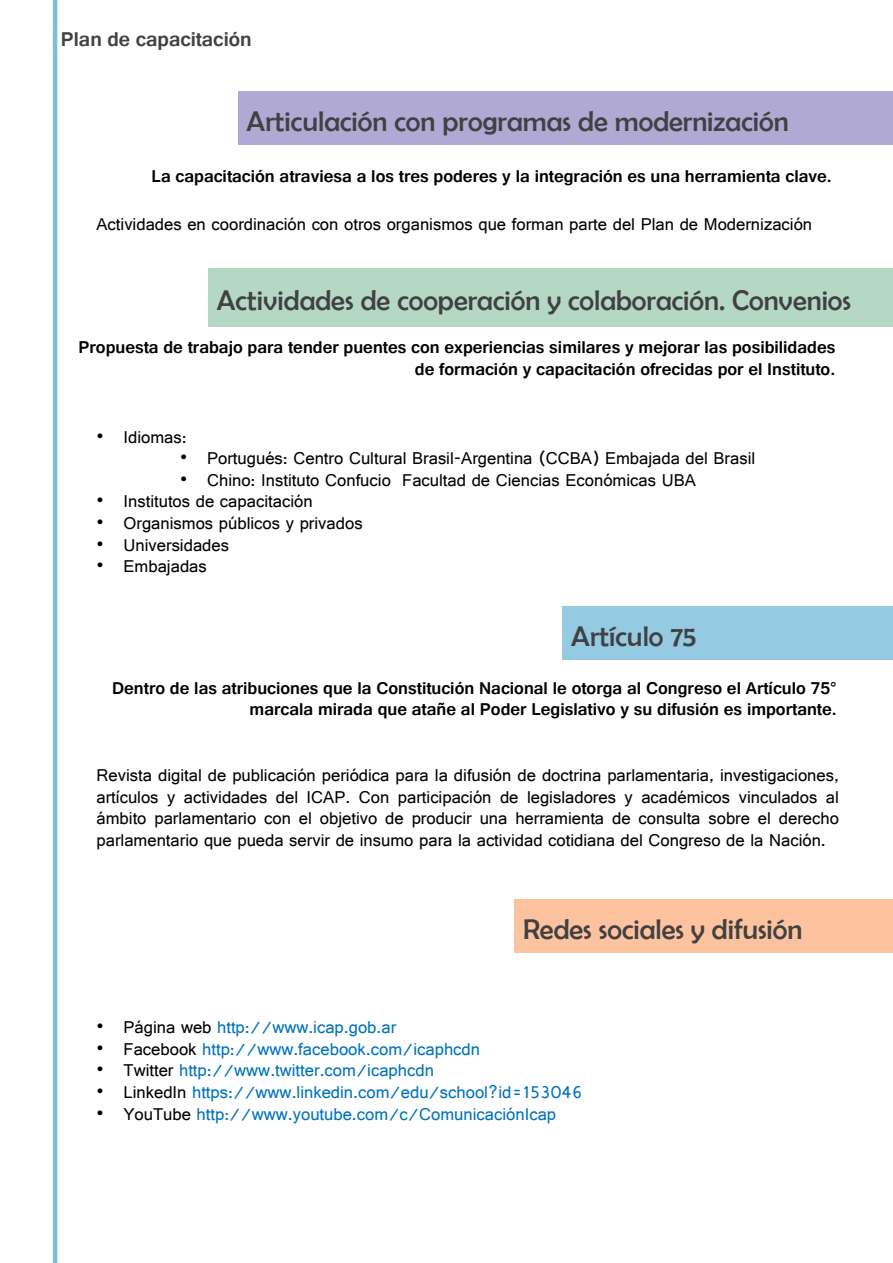
<style>
.page{position:relative;width:893px;height:1263px;background:#fff}
.page>*{position:absolute;margin:0;border:0;box-sizing:border-box;transform-origin:0 0}
.t1{font:28.5px "Berlin Sans FB";color:#414042}
.t2{font:700 21px "Gautami";color:#414042}
.t3{font:18px/21.6px "Gautami";color:#000;text-align:justify}
.t4{font:700 18px/21.6px "Gautami";color:#000;text-align:right}
.t5{font:18px "Gautami";color:#0072bc}
.s1{color:#000}
</style>
<div class="page">
<hr style="left:53px;top:0;width:4px;height:1263px;background:#7bc0dd">
<div style="left:514px;top:899px;width:379px;height:54px;background:#fcc39e"></div>
<div style="left:563px;top:606px;width:330px;height:54px;background:#94cae2"></div>
<div style="left:238px;top:91px;width:655px;height:54px;background:#afa9d3"></div>
<div style="left:208px;top:268px;width:685px;height:59px;background:#b5d8c5"></div>
<p class="t2" style="left:61px;top:27px;width:192px">Plan de capacitación</p>
<h1 class="t1" style="left:247px;top:106px;width:543px">Articulación con programas de modernización</h1>
<p class="t4" style="left:152px;top:165px;width:682px">La capacitación atraviesa a los tres poderes y la integración es una herramienta clave.</p>
<p class="t3" style="left:97px;top:213px;width:717px">Actividades en coordinación con otros organismos que forman parte del Plan de Modernización</p>
<h1 class="t1" style="left:217px;top:285px;width:636px">Actividades de cooperación y colaboración. Convenios</h1>
<p class="t4" style="left:78px;top:336px;width:758px">Propuesta de trabajo para tender puentes con experiencias similares y mejorar las posibilidades de formación y capacitación ofrecidas por el Instituto.</p>
<p class="t3" style="left:97px;top:425px;width:92px">• Idiomas:</p>
<p class="t3" style="left:180px;top:447px;width:577px">• Portugués: Centro Cultural Brasil-Argentina (CCBA) Embajada del Brasil</p>
<p class="t3" style="left:180px;top:469px;width:517px">• Chino: Instituto Confucio Facultad de Ciencias Económicas UBA</p>
<p class="t3" style="left:97px;top:490px;width:218px">• Institutos de capacitación</p>
<p class="t3" style="left:97px;top:512px;width:268px">• Organismos públicos y privados</p>
<p class="t3" style="left:97px;top:533px;width:134px">• Universidades</p>
<p class="t3" style="left:97px;top:555px;width:112px">• Embajadas</p>
<h1 class="t1" style="left:571px;top:620px;width:127px">Artículo 75</h1>
<p class="t4" style="left:112px;top:677px;width:726px">Dentro de las atribuciones que la Constitución Nacional le otorga al Congreso el Artículo 75° marcala mirada que atañe al Poder Legislativo y su difusión es importante.</p>
<p class="t3" style="left:97px;top:764px;width:744px">Revista digital de publicación periódica para la difusión de doctrina parlamentaria, investigaciones, artículos y actividades del ICAP. Con participación de legisladores y académicos vinculados al ámbito parlamentario con el objetivo de producir una herramienta de consulta sobre el derecho parlamentario que pueda servir de insumo para la actividad cotidiana del Congreso de la Nación.</p>
<h1 class="t1" style="left:523px;top:913px;width:281px">Redes sociales y difusión</h1>
<p class="t5" style="left:97px;top:1016px;width:301px"><span class="s1">• Página web</span> http://www.icap.gob.ar</p>
<p class="t5" style="left:97px;top:1038px;width:385px"><span class="s1">• Facebook</span> http://www.facebook.com/icaphcdn</p>
<p class="t5" style="left:97px;top:1059px;width:339px"><span class="s1">• Twitter</span> http://www.twitter.com/icaphcdn</p>
<p class="t5" style="left:97px;top:1081px;width:487px"><span class="s1">• LinkedIn</span> https://www.linkedin.com/edu/school?id=153046</p>
<p class="t5" style="left:97px;top:1103px;width:461px"><span class="s1">• YouTube</span> http://www.youtube.com/c/ComunicaciónIcap</p>
</div>
